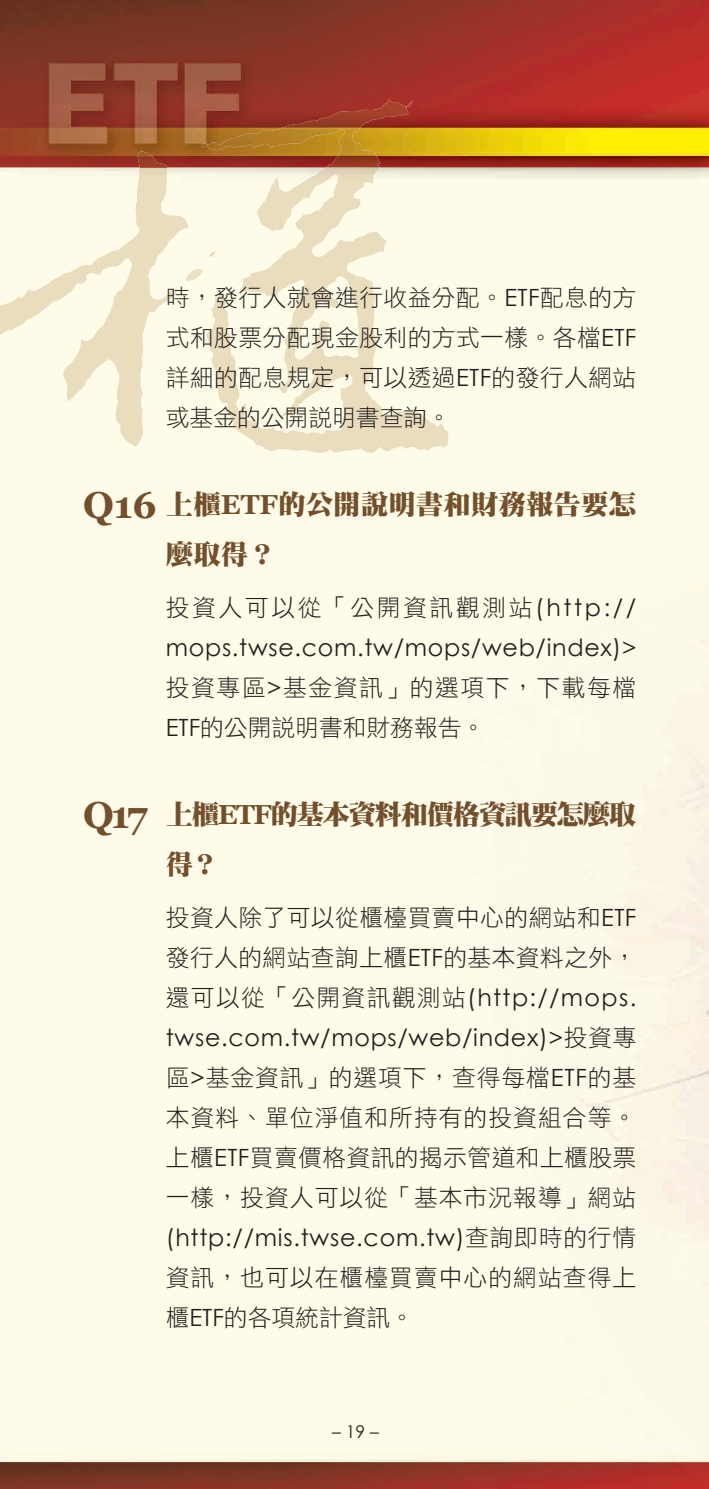
<style>
.page{position:relative;width:709px;height:1489px;background:#fff}
.page>*{position:absolute;margin:0;border:0;box-sizing:border-box;transform-origin:0 0}
.t1{font:27.5px/50px "DF Ming Std W12";color:#734f2c}
.t2{font:27.5px/50px "DF Ming Std W12";letter-spacing:-.055em;color:#734f2c}
.t3{font:23.75px/40px "DF Hei Std W3";letter-spacing:.02em;color:#231f20;text-align:justify}
.t4{font:23.75px/40px "Century Gothic";letter-spacing:.03em;color:#231f20}
.t5{font:23.75px/40px "DF Hei Std W3";letter-spacing:.065em;color:#231f20}
.t6{font:23.75px/40px "DF Hei Std W3";letter-spacing:.045em;color:#231f20}
.t7{font:23.75px "DF Hei Std W3";letter-spacing:.11em;color:#231f20}
.t8{font:17.5px "Century Gothic";color:#231f20}
.s1{font-family:"Century Gothic"}
.s2{font-family:"Vani";font-weight:700;font-size:37.5px}
.s3{font-family:"Vani";font-weight:700}
.s4{font-family:"DF Hei Std W3"}
</style>
<div class="page">
<img style="left:0;top:0;width:709px;height:524px">
<div style="left:0;top:524px;width:709px;height:964px;background:#fefce8"></div>
<img style="left:0;top:151px;width:189px;height:295px">
<svg style="left:209px;top:251px;width:6px;height:6px"></svg>
<img style="left:186px;top:269px;width:17px;height:12px">
<img style="left:200px;top:99px;width:189px;height:132px">
<p class="t3" style="left:166px;top:277px;width:472px">時，發行人就會進行收益分配。<span class="s1">ETF</span>配息的方式和股票分配現金股利的方式一樣。各檔<span class="s1">ETF</span>詳細的配息規定，可以透過<span class="s1">ETF</span>的發行人網站或基金的公開說明書查詢。</p>
<p class="t1" style="left:166px;top:479px;width:472px;text-indent:-83px"><span class="s2">Q16</span> 上櫃<span class="s3">ETF</span>的公開說明書和財務報告要怎麼取得？</p>
<p class="t7" style="left:166px;top:594px;width:472px">投資人可以從「公開資訊觀測站<span class="s1">(http://</span></p>
<p class="t4" style="left:166px;top:627px;width:472px">mops.twse.com.tw/mops/web/index)&gt;</p>
<p class="t5" style="left:166px;top:667px;width:472px">投資專區<span class="s1">&gt;</span>基金資訊」的選項下，下載每檔<br><span class="s1">ETF</span>的公開說明書和財務報告。</p>
<p class="t2" style="left:166px;top:789px;width:472px;text-indent:-82px"><span class="s2">Q17</span> 上櫃<span class="s3">ETF</span>的基本資料和價格資訊要怎麼取得？</p>
<p class="t3" style="left:166px;top:897px;width:472px">投資人除了可以從櫃檯買賣中心的網站和<span class="s1">ETF</span>發行人的網站查詢上櫃<span class="s1">ETF</span>的基本資料之外，</p>
<p class="t4" style="left:166px;top:977px;width:472px"><span class="s4">還可以從「公開資訊觀測站</span>(http://mops. twse.com.tw/mops/web/index)&gt;<span class="s4">投資專</span></p>
<p class="t3" style="left:166px;top:1057px;width:472px">區<span class="s1">&gt;</span>基金資訊」的選項下，查得每檔<span class="s1">ETF</span>的基本資料、單位淨值和所持有的投資組合等。上櫃<span class="s1">ETF</span>買賣價格資訊的揭示管道和上櫃股票一樣，投資人可以從「基本市況報導」網站</p>
<p class="t4" style="left:166px;top:1217px;width:472px">(http://mis.twse.com.tw)<span class="s4">查詢即時的行情</span></p>
<p class="t6" style="left:166px;top:1257px;width:472px">資訊，也可以在櫃檯買賣中心的網站查得上櫃<span class="s1">ETF</span>的各項統計資訊。</p>
<p class="t8" style="left:332px;top:1418px;width:48px">– 19 –</p>
</div>
